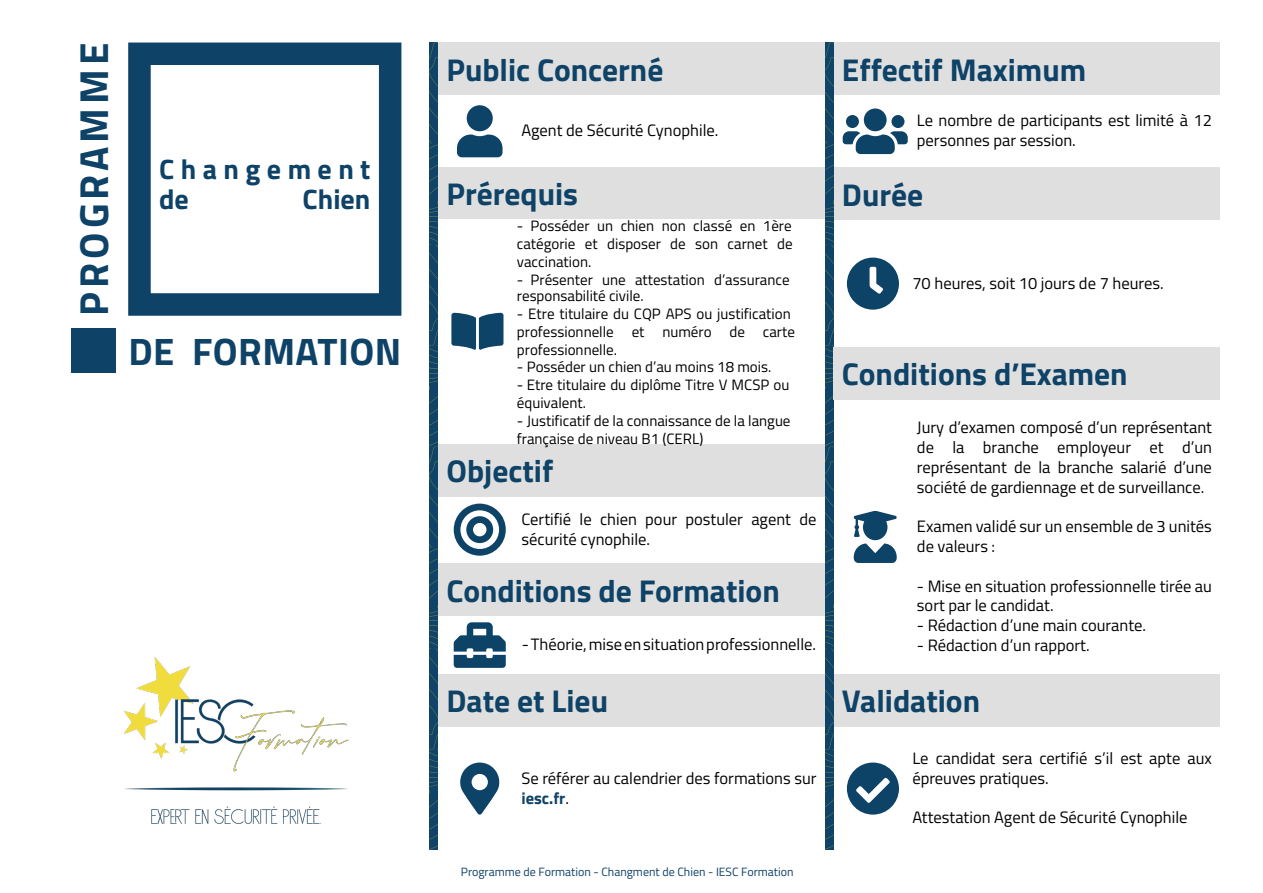
<style>
.page{position:relative;width:1263px;height:893px;background:#fff}
.page>*{position:absolute;margin:0;border:0;box-sizing:border-box;transform-origin:0 0}
.t1{font:700 40.5px "Titillium Web";letter-spacing:.095em;color:#0e4267}
.t2{font:700 38.25px "Titillium Web";letter-spacing:.01em;color:#0e4267}
.t3{font:700 31.5px "Titillium Web";color:#0e4267}
.t4{font:700 28.05px/30.6px "Titillium Web";letter-spacing:.23em;color:#0e4267}
.t5{font:16.5px/19.8px "Titillium Web";color:#000}
.t6{font:15px/18px "Titillium Web";color:#000}
.t7{font:12px "Titillium Web";color:#0e4267}
.s1{font-weight:700;color:#0e4267}
</style>
<div class="page">
<img style="left:124px;top:657px;width:225px;height:167px">
<div style="left:128px;top:43px;width:273px;height:273px;border:22px solid #0e4267"></div>
<div style="left:71px;top:328px;width:44px;height:45px;background:#0e4267"></div>
<div style="left:833px;top:168px;width:387px;height:52px;background:#dfdfdf"></div>
<div style="left:833px;top:674px;width:387px;height:53px;background:#dfdfdf"></div>
<div style="left:438px;top:444px;width:387px;height:52px;background:#dfdfdf"></div>
<div style="left:438px;top:563px;width:387px;height:53px;background:#dfdfdf"></div>
<div style="left:438px;top:168px;width:387px;height:51px;background:#dfdfdf"></div>
<div style="left:438px;top:43px;width:387px;height:52px;background:#dfdfdf"></div>
<div style="left:833px;top:43px;width:387px;height:52px;background:#dfdfdf"></div>
<svg style="left:451px;top:313px;width:52px;height:37px;background:#376381"></svg>
<svg style="left:847px;top:762px;width:52px;height:53px"></svg>
<svg style="left:847px;top:258px;width:52px;height:52px"></svg>
<svg style="left:454px;top:504px;width:52px;height:52px"></svg>
<svg style="left:457px;top:105px;width:45px;height:52px"></svg>
<svg style="left:843px;top:108px;width:65px;height:46px"></svg>
<svg style="left:429px;top:43px;width:9px;height:807px;background:#144666"></svg>
<svg style="left:825px;top:43px;width:9px;height:807px;background:#144666"></svg>
<div style="left:438px;top:674px;width:387px;height:53px;background:#dfdfdf"></div>
<svg style="left:460px;top:762px;width:39px;height:53px"></svg>
<svg style="left:454px;top:622px;width:52px;height:46px"></svg>
<div style="left:833px;top:347px;width:387px;height:53px;background:#dfdfdf"></div>
<svg style="left:854px;top:511px;width:43px;height:52px"></svg>
<h1 class="t1" style="left:63px;top:316px;width:274px;rotate:-90deg">PROGRAMME</h1>
<h3 class="t4" style="left:159px;top:152px;width:213px">Changement de</h3>
<h3 class="t4" style="left:303px;top:183px;width:69px">Chien</h3>
<h2 class="t2" style="left:128px;top:323px;width:274px">DE FORMATION</h2>
<h3 class="t3" style="left:446px;top:46px;width:218px">Public Concerné</h3>
<p class="t5" style="left:521px;top:120px;width:198px">Agent de Sécurité Cynophile.</p>
<h3 class="t3" style="left:446px;top:170px;width:133px">Prérequis</h3>
<p class="t6" style="left:517px;top:216px;width:277px;text-align:justify">- Posséder un chien non classé en 1ère catégorie et disposer de son carnet de vaccination.</p>
<p class="t6" style="left:517px;top:271px;width:274px;line-height:16.2px">- Présenter une attestation d’assurance responsabilité civile.</p>
<p class="t6" style="left:517px;top:304px;width:280px">- Etre titulaire du CQP APS ou justification professionnelle et numéro de carte professionnelle.</p>
<p class="t6" style="left:517px;top:357px;width:256px">- Posséder un chien d’au moins 18 mois.</p>
<p class="t6" style="left:517px;top:375px;width:274px">- Etre titulaire du diplôme Titre V MCSP ou équivalent.</p>
<p class="t6" style="left:517px;top:411px;width:275px">- Justificatif de la connaissance de la langue française de niveau B1 (CERL)</p>
<h3 class="t3" style="left:446px;top:447px;width:108px">Objectif</h3>
<p class="t5" style="left:521px;top:508px;width:296px">Certifié le chien pour postuler agent de sécurité cynophile.</p>
<h3 class="t3" style="left:446px;top:566px;width:335px">Conditions de Formation</h3>
<p class="t5" style="left:522px;top:634px;width:296px">- Théorie, mise en situation professionnelle.</p>
<h3 class="t3" style="left:446px;top:677px;width:163px">Date et Lieu</h3>
<p class="t5" style="left:521px;top:767px;width:296px">Se référer au calendrier des formations sur <span class="s1">iesc.fr</span>.</p>
<p class="t7" style="left:461px;top:863px;width:334px">Programme de Formation - Changment de Chien - IESC Formation</p>
<h3 class="t3" style="left:842px;top:46px;width:246px">Effectif Maximum</h3>
<p class="t5" style="left:917px;top:110px;width:296px">Le nombre de participants est limité à 12 personnes par session.</p>
<h3 class="t3" style="left:842px;top:171px;width:83px">Durée</h3>
<p class="t5" style="left:912px;top:272px;width:253px">70 heures, soit 10 jours de 7 heures.</p>
<h3 class="t3" style="left:842px;top:350px;width:287px">Conditions d’Examen</h3>
<p class="t5" style="left:917px;top:417px;width:296px;text-align:justify">Jury d’examen composé d’un représentant de la branche employeur et d’un représentant de la branche salarié d’une société de gardiennage et de surveillance.</p>
<p class="t5" style="left:917px;top:516px;width:296px">Examen validé sur un ensemble de 3 unités de valeurs :</p>
<p class="t5" style="left:917px;top:575px;width:296px">- Mise en situation professionnelle tirée au sort par le candidat.</p>
<p class="t5" style="left:917px;top:615px;width:231px">- Rédaction d’une main courante.</p>
<p class="t5" style="left:917px;top:634px;width:174px">- Rédaction d’un rapport.</p>
<h3 class="t3" style="left:842px;top:677px;width:140px">Validation</h3>
<p class="t5" style="left:912px;top:747px;width:301px">Le candidat sera certifié s’il est apte aux épreuves pratiques.</p>
<p class="t5" style="left:912px;top:807px;width:277px">Attestation Agent de Sécurité Cynophile</p>
</div>
